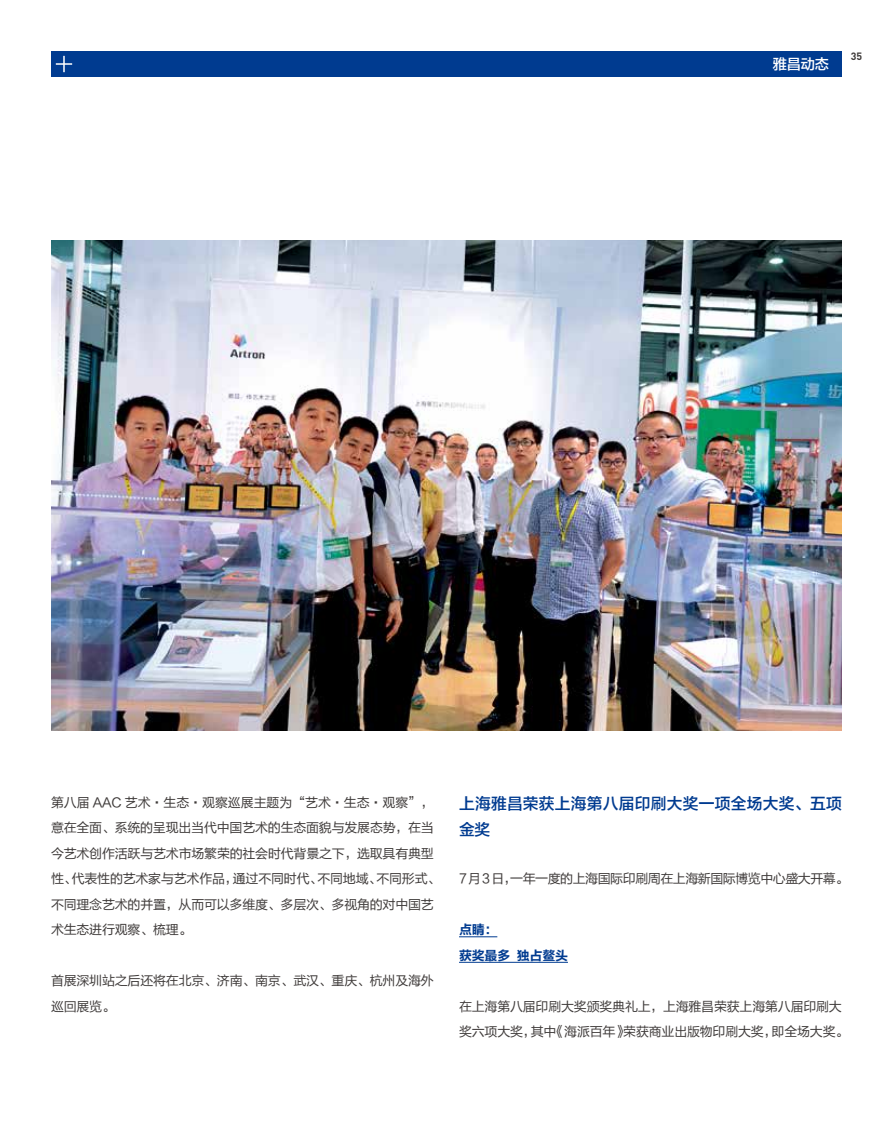
<style>
.page{position:relative;width:893px;height:1123px;background:#fff}
.page>*{position:absolute;margin:0;border:0;box-sizing:border-box;transform-origin:0 0}
.t1{font:15.75px/25.5px "FZLTZHK GBK1 0";letter-spacing:.015em;color:#003b90}
.t2{font:14.25px "FZLTZHK GBK1 0";color:#fff}
.t3{font:12.9px/25.5px "FZLTHK GBK1 0";letter-spacing:-.015em;color:#3e3a39}
.t4{font:12.9px "FZLTHK GBK1 0";letter-spacing:-.035em;color:#3e3a39}
.t5{font:12.9px/25.5px "FZLTCHK GBK1 0";letter-spacing:-.015em;color:#003b90}
.t6{font:700 10.5px "DIN";color:#3e3a39}
.s1{font-family:"FZLTCHK GBK1 0"}
</style>
<div class="page">
<div style="left:51px;top:51px;width:791px;height:26px;background:#003b90"></div>
<svg style="left:56px;top:56px;width:16px;height:16px"></svg>
<hr style="left:459px;top:936px;width:38px;height:1px;background:#003b90">
<hr style="left:459px;top:962px;width:109px;height:1px;background:#003b90">
<img style="left:51px;top:240px;width:791px;height:491px">
<p class="t2" style="left:773px;top:56px;width:58px">雅昌动态</p>
<p class="t6" style="left:851px;top:49px;width:13px">35</p>
<p class="t3" style="left:51px;top:789px;width:391px">第八届 AAC 艺术<span class="s1">·</span>生态<span class="s1">·</span>观察巡展主题为“艺术<span class="s1">·</span>生态<span class="s1">·</span>观察”，意在全面、系统的呈现出当代中国艺术的生态面貌与发展态势，在当今艺术创作活跃与艺术市场繁荣的社会时代背景之下，选取具有典型性、代表性的艺术家与艺术作品，通过不同时代、不同地域、不同形式、不同理念艺术的并置，从而可以多维度、多层次、多视角的对中国艺术生态进行观察、梳理。</p>
<p class="t3" style="left:51px;top:968px;width:384px">首展深圳站之后还将在北京、济南、南京、武汉、重庆、杭州及海外巡回展览。</p>
<p class="t1" style="left:459px;top:791px;width:384px">上海雅昌荣获上海第八届印刷大奖一项全场大奖、五项金奖</p>
<p class="t4" style="left:459px;top:871px;width:391px">7月3日，一年一度的上海国际印刷周在上海新国际博览中心盛大开幕。</p>
<p class="t5" style="left:459px;top:917px;width:111px">点睛：<br>获奖最多 独占鳌头</p>
<p class="t3" style="left:459px;top:993px;width:391px">在上海第八届印刷大奖颁奖典礼上，上海雅昌荣获上海第八届印刷大奖六项大奖，其中《海派百年》荣获商业出版物印刷大奖，即全场大奖。</p>
</div>
